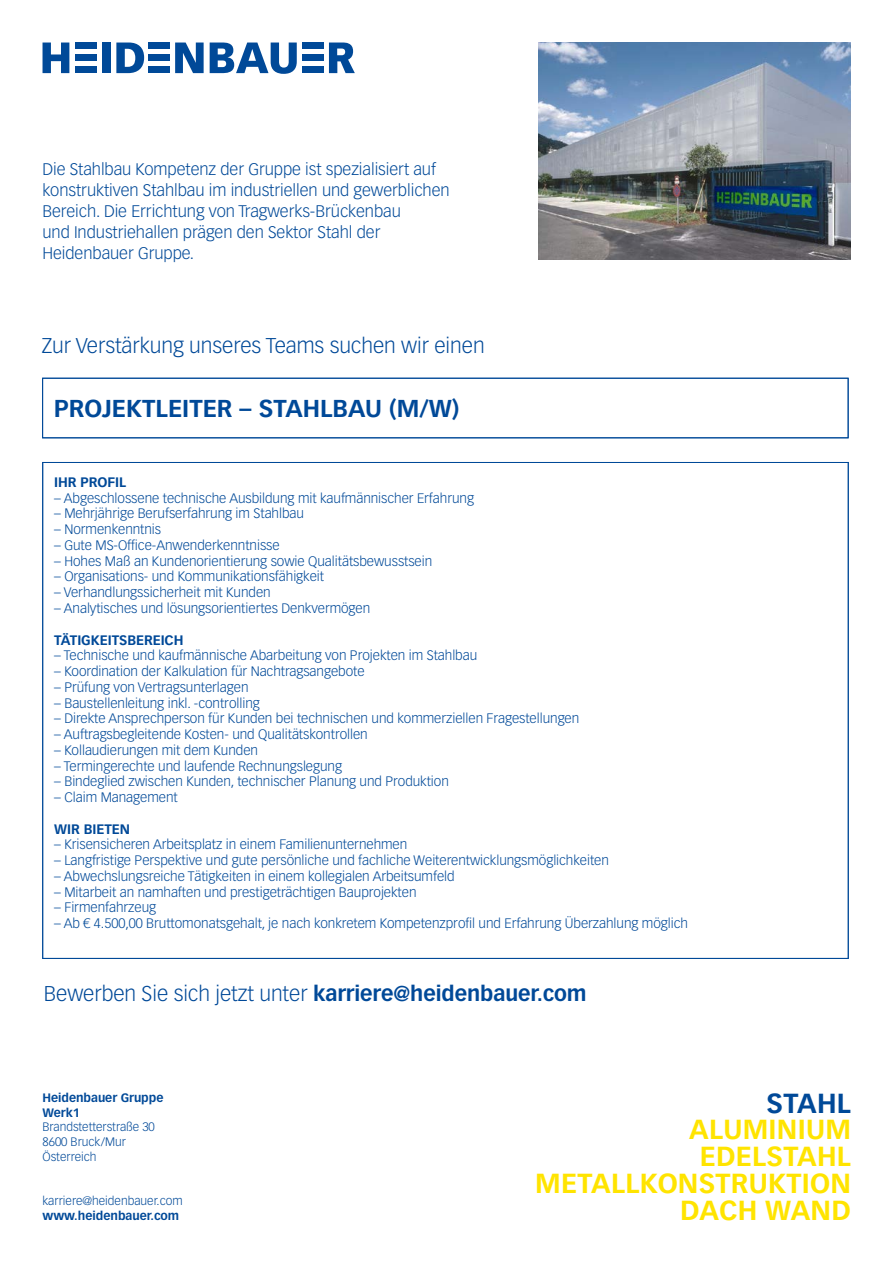
<style>
.page{position:relative;width:893px;height:1263px;background:#fff}
.page>*{position:absolute;margin:0;border:0;box-sizing:border-box;transform-origin:0 0}
.t1{font:700 27.15px/26.7px "Vectora LT Std";letter-spacing:.01em;color:#ffe400;text-align:right}
.t2{font:700 27.15px "Vectora LT Std";letter-spacing:.01em;color:#004998}
.t3{font:700 24px "Vectora LT Std";color:#004998}
.t4{font:300 21px "Vectora LT Std";letter-spacing:-.005em;color:#004998}
.t5{font:300 16.5px/21px "Vectora LT Std";letter-spacing:-.005em;color:#004998}
.t6{font:300 13.5px "Vectora LT Std";letter-spacing:-.005em;color:#004998}
.t7{font:700 13.5px "Vectora LT Std";letter-spacing:-.005em;color:#004998}
.t8{font:300 12px/14.7px "Vectora LT Std";color:#004998}
.t9{font:700 12px/14.7px "Vectora LT Std";letter-spacing:-.005em;color:#004998}
.s1{font-weight:700}
</style>
<div class="page">
<svg style="left:175px;top:43px;width:29px;height:30px"></svg>
<svg style="left:116px;top:43px;width:28px;height:30px"></svg>
<div style="left:102px;top:43px;width:8px;height:30px;background:#004998"></div>
<svg style="left:43px;top:43px;width:26px;height:30px"></svg>
<svg style="left:210px;top:43px;width:87px;height:31px"></svg>
<svg style="left:329px;top:43px;width:26px;height:30px"></svg>
<div style="left:75px;top:43px;width:21px;height:6px;background:#004998"></div>
<div style="left:75px;top:54px;width:21px;height:7px;background:#004998"></div>
<div style="left:75px;top:66px;width:21px;height:7px;background:#004998"></div>
<div style="left:149px;top:43px;width:21px;height:6px;background:#004998"></div>
<div style="left:149px;top:54px;width:21px;height:7px;background:#004998"></div>
<div style="left:149px;top:66px;width:21px;height:7px;background:#004998"></div>
<div style="left:302px;top:43px;width:21px;height:6px;background:#004998"></div>
<div style="left:302px;top:54px;width:21px;height:7px;background:#004998"></div>
<div style="left:302px;top:66px;width:21px;height:7px;background:#004998"></div>
<div style="left:42px;top:378px;width:806px;height:60px;border:1px solid #004998"></div>
<img style="left:538px;top:42px;width:312px;height:217px">
<p class="t5" style="left:42px;top:159px;width:409px">Die Stahlbau Kompetenz der Gruppe ist spezialisiert auf konstruktiven Stahlbau im industriellen und gewerblichen Bereich. Die Errichtung von Tragwerks-Brückenbau<br>und Industriehallen prägen den Sektor Stahl der Heidenbauer Gruppe.</p>
<h3 class="t4" style="left:42px;top:333px;width:445px">Zur Verstärkung unseres Teams suchen wir einen</h3>
<h2 class="t3" style="left:54px;top:394px;width:407px">PROJEKTLEITER – STAHLBAU (M/W)</h2>
<p class="t7" style="left:54px;top:474px;width:73px">IHR PROFIL</p>
<p class="t6" style="left:54px;top:490px;width:421px">– Abgeschlossene technische Ausbildung mit kaufmännischer Erfahrung</p>
<p class="t6" style="left:54px;top:506px;width:251px">– Mehrjährige Berufserfahrung im Stahlbau</p>
<p class="t6" style="left:54px;top:522px;width:108px">– Normenkenntnis</p>
<p class="t6" style="left:54px;top:537px;width:227px">– Gute MS-Office-Anwenderkenntnisse</p>
<p class="t6" style="left:54px;top:553px;width:380px">– Hohes Maß an Kundenorientierung sowie Qualitätsbewusstsein</p>
<p class="t6" style="left:54px;top:569px;width:271px">– Organisations- und Kommunikationsfähigkeit</p>
<p class="t6" style="left:54px;top:585px;width:218px">– Verhandlungssicherheit mit Kunden</p>
<p class="t6" style="left:54px;top:600px;width:318px">– Analytisches und lösungsorientiertes Denkvermögen</p>
<p class="t7" style="left:54px;top:631px;width:131px">TÄTIGKEITSBEREICH</p>
<p class="t6" style="left:54px;top:648px;width:424px">– Technische und kaufmännische Abarbeitung von Projekten im Stahlbau</p>
<p class="t6" style="left:54px;top:663px;width:312px">– Koordination der Kalkulation für Nachtragsangebote</p>
<p class="t6" style="left:54px;top:679px;width:196px">– Prüfung von Vertragsunterlagen</p>
<p class="t6" style="left:54px;top:695px;width:207px">– Baustellenleitung inkl. -controlling</p>
<p class="t6" style="left:54px;top:711px;width:527px">– Direkte Ansprechperson für Kunden bei technischen und kommerziellen Fragestellungen</p>
<p class="t6" style="left:54px;top:726px;width:315px">– Auftragsbegleitende Kosten- und Qualitätskontrollen</p>
<p class="t6" style="left:54px;top:742px;width:205px">– Kollaudierungen mit dem Kunden</p>
<p class="t6" style="left:54px;top:758px;width:289px">– Termingerechte und laufende Rechnungslegung</p>
<p class="t6" style="left:54px;top:774px;width:396px">– Bindeglied zwischen Kunden, technischer Planung und Produktion</p>
<p class="t6" style="left:54px;top:789px;width:125px">– Claim Management</p>
<p class="t7" style="left:54px;top:821px;width:77px">WIR BIETEN</p>
<p class="t6" style="left:54px;top:837px;width:355px">– Krisensicheren Arbeitsplatz in einem Familienunternehmen</p>
<p class="t6" style="left:54px;top:852px;width:556px">– Langfristige Perspektive und gute persönliche und fachliche Weiterentwicklungsmöglichkeiten</p>
<p class="t6" style="left:54px;top:868px;width:402px">– Abwechslungsreiche Tätigkeiten in einem kollegialen Arbeitsumfeld</p>
<p class="t6" style="left:54px;top:884px;width:364px">– Mitarbeit an namhaften und prestigeträchtigen Bauprojekten</p>
<p class="t6" style="left:54px;top:900px;width:103px">– Firmenfahrzeug</p>
<p class="t6" style="left:54px;top:915px;width:635px">– Ab € 4.500,00 Bruttomonatsgehalt, je nach konkretem Kompetenzprofil und Erfahrung Überzahlung möglich</p>
<h3 class="t4" style="left:44px;top:981px;width:544px">Bewerben Sie sich jetzt unter <span class="s1">karriere@heidenbauer.com</span></h3>
<p class="t9" style="left:43px;top:1090px;width:122px">Heidenbauer Gruppe<br>Werk1</p>
<p class="t8" style="left:43px;top:1120px;width:114px">Brandstetterstraße 30<br>8600 Bruck/Mur<br>Österreich</p>
<p class="t8" style="left:43px;top:1194px;width:142px">karriere@heidenbauer.com</p>
<p class="t9" style="left:43px;top:1208px;width:138px">www.heidenbauer.com</p>
<h1 class="t2" style="left:767px;top:1086px;width:86px">STAHL</h1>
<h1 class="t1" style="left:535px;top:1116px;width:317px">ALUMINIUM<br>EDELSTAHL<br>METALLKONSTRUKTION<br>DACH WAND</h1>
</div>
